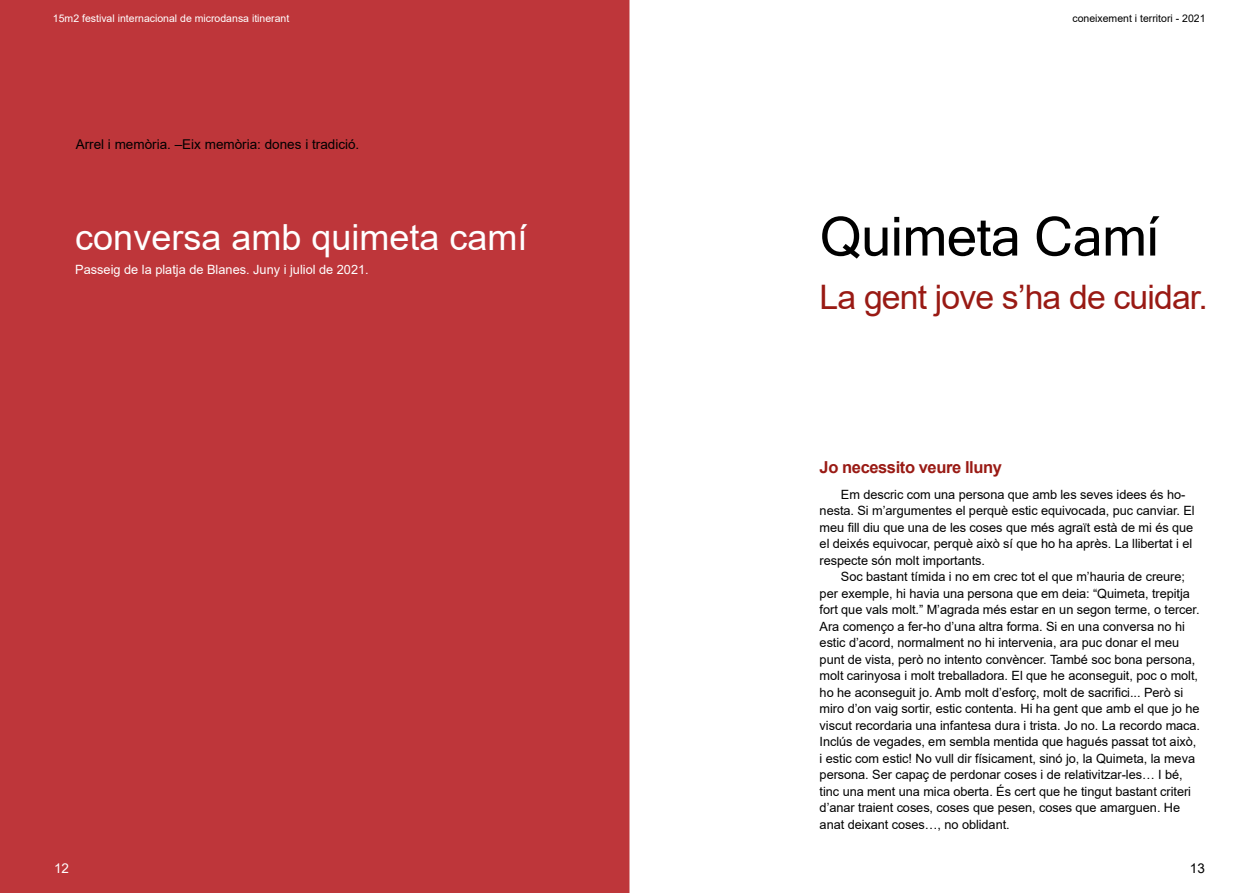
<style>
.page{position:relative;width:1259px;height:893px;background:#fff}
.page>*{position:absolute;margin:0;border:0;box-sizing:border-box;transform-origin:0 0}
.t1{font:54px "Microsoft Sans Serif";letter-spacing:-.01em;color:#000}
.t2{font:36px "Arial";color:#fff}
.t3{font:33.75px "Arial";letter-spacing:-.025em;color:#991a14}
.t4{font:700 16.5px "Arial";letter-spacing:-.025em;color:#991a14}
.t5{font:13.5px "Arial";color:#000}
.t6{font:13.5px "Arial";color:#fff}
.t7{font:12.75px/16.5px "Arial";letter-spacing:-.005em;color:#000}
.t8{font:12.75px "Arial";color:#fff}
.t9{font:10.5px "Arial";color:#fff}
.t10{font:10.5px "Arial";color:#000}
</style>
<div class="page">
<div style="left:0;top:0;width:629px;height:893px;background:#be363a"></div>
<p class="t9" style="left:53px;top:11px;width:238px">15m2 festival internacional de microdansa itinerant</p>
<p class="t5" style="left:76px;top:135px;width:285px">Arrel i memòria. –Eix memòria: dones i tradició.</p>
<p class="t2" style="left:75px;top:213px;width:454px">conversa amb quimeta camí</p>
<p class="t8" style="left:75px;top:261px;width:295px">Passeig de la platja de Blanes. Juny i juliol de 2021.</p>
<p class="t6" style="left:54px;top:858px;width:17px">12</p>
<p class="t10" style="left:1072px;top:11px;width:135px">coneixement i territori - 2021</p>
<p class="t1" style="left:819px;top:201px;width:341px">Quimeta Camí</p>
<p class="t3" style="left:819px;top:274px;width:390px">La gent jove s’ha de cuidar.</p>
<p class="t4" style="left:819px;top:456px;width:184px">Jo necessito veure lluny</p>
<p class="t7" style="left:819px;top:486px;width:376px;text-indent:21px">Em descric com una persona que amb les seves idees és ho&shy;nesta. Si m’argumentes el perquè estic equivocada, puc canviar. El meu fill diu que una de les coses que més agraït està de mi és que el deixés equivocar, perquè això sí que ho ha après. La llibertat i el respecte són molt importants.</p>
<p class="t7" style="left:819px;top:568px;width:382px;text-indent:21px">Soc bastant tímida i no em crec tot el que m’hauria de creure; per exemple, hi havia una persona que em deia: “Quimeta, trepitja fort que vals molt.” M’agrada més estar en un segon terme, o tercer.<br>Ara començo a fer-ho d’una altra forma. Si en una conversa no hi estic d’acord, normalment no hi intervenia, ara puc donar el meu punt de vista, però no intento convèncer. També soc bona persona, molt carinyosa i molt treballadora. El que he aconseguit, poc o molt, ho he aconseguit jo. Amb molt d’esforç, molt de sacrifici... Però si miro d’on vaig sortir, estic contenta. Hi ha gent que amb el que jo he viscut recordaria una infantesa dura i trista. Jo no. La recordo maca.<br>Inclús de vegades, em sembla mentida que hagués passat tot això, i estic com estic! No vull dir físicament, sinó jo, la Quimeta, la meva persona. Ser capaç de perdonar coses i de relativitzar-les… I bé, tinc una ment una mica oberta. És cert que he tingut bastant criteri d’anar traient coses, coses que pesen, coses que amarguen. He anat deixant coses…, no oblidant.</p>
<p class="t5" style="left:1190px;top:858px;width:17px">13</p>
</div>
